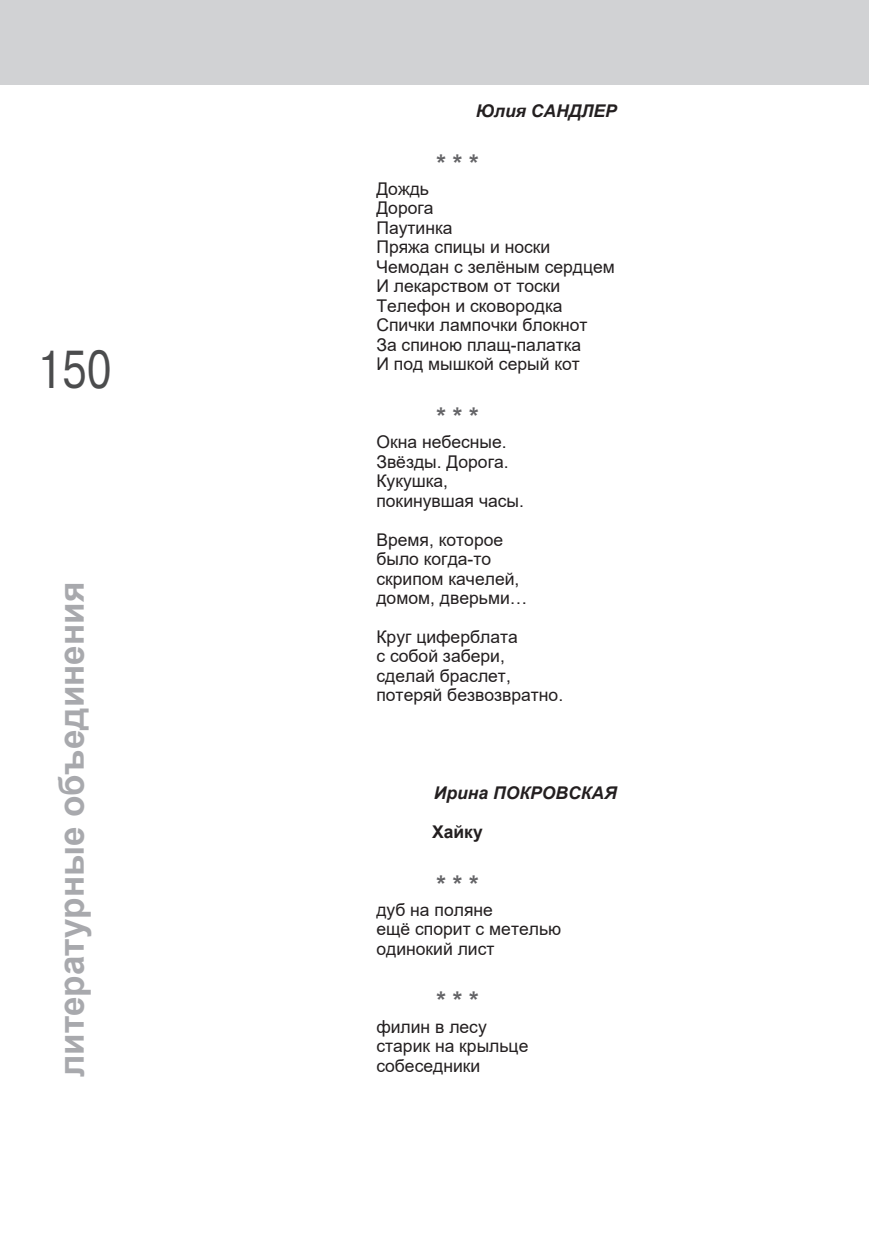
<style>
.page{position:relative;width:869px;height:1241px;background:#fff}
.page>*{position:absolute;margin:0;border:0;box-sizing:border-box;transform-origin:0 0}
.t1{font:49px "TT Arial";color:#4b4c4d;scale:.8 1}
.t2{font:700 35px "Arial";color:#a8a9ad}
.t3{font:700 24.5px "Arial";color:#636366}
.t4{font:17.5px/19.4px "Arial";color:#231f20}
.t5{font:italic 700 17.5px "Arial";color:#231f20}
.t6{font:700 17.5px "Arial";color:#231f20}
</style>
<div class="page">
<div style="left:0;top:0;width:868px;height:84px;background:#d1d2d4"></div>
<h1 class="t1" style="left:37px;top:342px;width:94px">150</h1>
<h2 class="t2" style="left:52px;top:1076px;width:496px;rotate:-90deg">литературные объединения</h2>
<p class="t5" style="left:475px;top:101px;width:142px">Юлия САНДЛЕР</p>
<h3 class="t3" style="left:436px;top:149px;width:44px">***</h3>
<p class="t4" style="left:376px;top:179px;width:240px">Дождь<br>Дорога<br>Паутинка<br>Пряжа спицы и носки<br>Чемодан с зелёным сердцем<br>И лекарством от тоски<br>Телефон и сковородка<br>Спички лампочки блокнот<br>За спиною плащ-палатка<br>И под мышкой серый кот</p>
<h3 class="t3" style="left:436px;top:402px;width:44px">***</h3>
<p class="t4" style="left:376px;top:432px;width:149px">Окна небесные.<br>Звёзды. Дорога.<br>Кукушка, покинувшая часы.</p>
<p class="t4" style="left:376px;top:529px;width:152px">Время, которое было когда-то скрипом качелей, домом, дверьми…</p>
<p class="t4" style="left:376px;top:627px;width:188px">Круг циферблата<br>с собой забери, сделай браслет, потеряй безвозвратно.</p>
<p class="t5" style="left:433px;top:783px;width:184px">Ирина ПОКРОВСКАЯ</p>
<p class="t6" style="left:432px;top:822px;width:52px">Хайку</p>
<h3 class="t3" style="left:436px;top:870px;width:44px">***</h3>
<p class="t4" style="left:376px;top:899px;width:186px">дуб на поляне<br>ещё спорит с метелью одинокий лист</p>
<h3 class="t3" style="left:436px;top:986px;width:44px">***</h3>
<p class="t4" style="left:376px;top:1016px;width:153px">филин в лесу старик на крыльце</p>
<p class="t4" style="left:376px;top:1055px;width:105px">собеседники</p>
</div>
